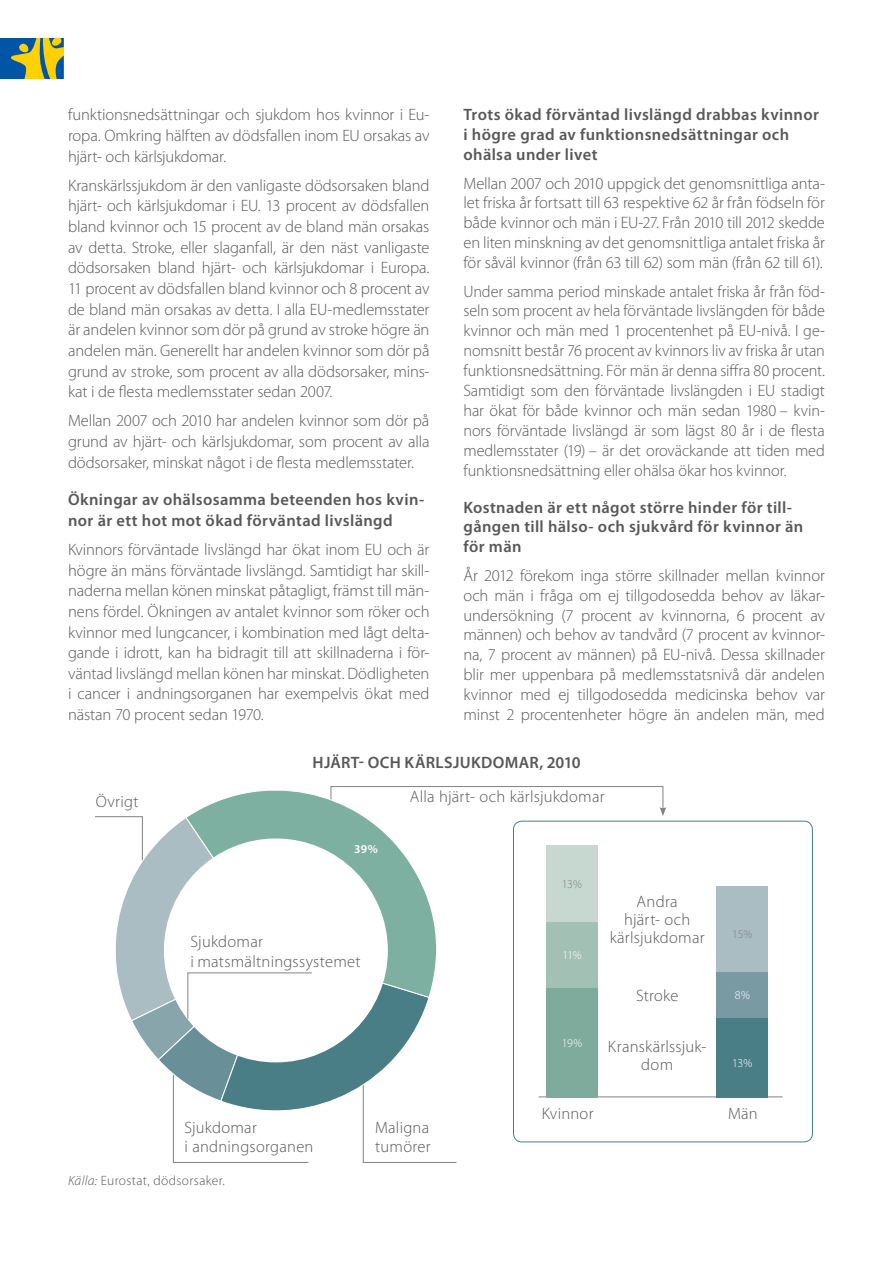
<style>
.page{position:relative;width:893px;height:1263px;background:#fff}
.page>*{position:absolute;margin:0;border:0;box-sizing:border-box;transform-origin:0 0}
.Body_Text{font:300 16.5px/20.7px "Myriad Pro";letter-spacing:-.01em;color:#57585a;text-align:justify}
.Subtitle{font:600 16.5px/20px "Myriad Pro";letter-spacing:.025em;color:#57585a}
.Fig_text{font:300 16.5px/19.8px "Myriad Pro";letter-spacing:.015em;color:#57585a}
.Fig_Table_title{font:600 16.5px "Myriad Pro";letter-spacing:.02em;color:#57585a}
.Source{font:300 13.5px "Myriad Pro";letter-spacing:.025em;color:#57585a}
.Body_Text-2{font:300 12px "Myriad Pro";color:#fff}
.Body_Text-3{font:300 12px "Myriad Pro";color:#808285}
.Body_Text-4{font:600 12px "Myriad Pro";color:#fff}
.s1{font-style:italic}
</style>
<div class="page">
<svg style="left:0;top:38px;width:64px;height:41px;background:#768e5a"></svg>
<svg style="left:95px;top:786px;width:571px;height:377px"></svg>
<div style="left:513px;top:821px;width:300px;height:321px;border:1px solid #497e87;border-radius:9px"></div>
<hr style="left:539px;top:1096px;width:244px;height:1px;background:#808285">
<div style="left:546px;top:845px;width:52px;height:78px;background:#c7d8d0"></div>
<div style="left:717px;top:887px;width:51px;height:85px;background:#aabdc3"></div>
<div style="left:546px;top:922px;width:52px;height:66px;background:#a3c0b5"></div>
<div style="left:717px;top:972px;width:51px;height:46px;background:#799aa3"></div>
<div style="left:546px;top:988px;width:52px;height:109px;background:#7eab9b"></div>
<div style="left:717px;top:1018px;width:51px;height:79px;background:#497e87"></div>
<p class="Body_Text" style="left:68px;top:105px;width:363px">funktionsnedsättningar och sjukdom hos kvinnor i Eu&shy;ropa. Omkring hälften av dödsfallen inom EU orsakas av hjärt- och kärlsjukdomar.</p>
<p class="Body_Text" style="left:68px;top:175px;width:363px">Kranskärlssjukdom är den vanligaste dödsorsaken bland hjärt- och kärlsjukdomar i EU. 13 procent av dödsfallen bland kvinnor och 15 procent av de bland män orsakas av detta. Stroke, eller slaganfall, är den näst vanligaste dödsorsaken bland hjärt- och kärlsjukdomar i Europa.<br>11 procent av dödsfallen bland kvinnor och 8 procent av de bland män orsakas av detta. I alla EU‑medlemsstater är andelen kvinnor som dör på grund av stroke högre än andelen män. Generellt har andelen kvinnor som dör på grund av stroke, som procent av alla dödsorsaker, mins&shy;kat i de flesta medlemsstater sedan 2007.</p>
<p class="Body_Text" style="left:68px;top:411px;width:363px">Mellan 2007 och 2010 har andelen kvinnor som dör på grund av hjärt- och kärlsjukdomar, som procent av alla dödsorsaker, minskat något i de flesta medlemsstater.</p>
<p class="Subtitle" style="left:68px;top:489px;width:358px;line-height:20.7px">Ökningar av ohälsosamma beteenden hos kvin‑ nor är ett hot mot ökad förväntad livslängd</p>
<p class="Body_Text" style="left:68px;top:539px;width:363px">Kvinnors förväntade livslängd har ökat inom EU och är högre än mäns förväntade livslängd. Samtidigt har skill&shy;naderna mellan könen minskat påtagligt, främst till män&shy;nens fördel. Ökningen av antalet kvinnor som röker och kvinnor med lungcancer, i kombination med lågt delta&shy;gande i idrott, kan ha bidragit till att skillnaderna i för&shy;väntad livslängd mellan könen har minskat. Dödligheten i cancer i andningsorganen har exempelvis ökat med nästan 70 procent sedan 1970.</p>
<p class="Subtitle" style="left:463px;top:104px;width:357px">Trots ökad förväntad livslängd drabbas kvinnor i högre grad av funktionsnedsättningar och ohälsa under livet</p>
<p class="Body_Text" style="left:463px;top:173px;width:363px;line-height:20px">Mellan 2007 och 2010 uppgick det genomsnittliga anta&shy;let friska år fortsatt till 63 respektive 62 år från födseln för både kvinnor och män i EU-27. Från 2010 till 2012 skedde en liten minskning av det genomsnittliga antalet friska år för såväl kvinnor (från 63 till 62) som män (från 62 till 61).</p>
<p class="Body_Text" style="left:463px;top:281px;width:363px;line-height:20px">Under samma period minskade antalet friska år från föd&shy;seln som procent av hela förväntade livslängden för både kvinnor och män med 1 procentenhet på EU‑nivå. I ge&shy;nomsnitt består 76 procent av kvinnors liv av friska år utan funktionsnedsättning. För män är denna siffra 80 procent.<br>Samtidigt som den förväntade livslängden i EU stadigt har ökat för både kvinnor och män sedan 1980 – kvin&shy;nors förväntade livslängd är som lägst 80 år i de flesta medlemsstater (19) – är det oroväckande att tiden med funktionsnedsättning eller ohälsa ökar hos kvinnor.</p>
<p class="Subtitle" style="left:463px;top:497px;width:341px">Kostnaden är ett något större hinder för till‑ gången till hälso- och sjukvård för kvinnor än för män</p>
<p class="Body_Text" style="left:463px;top:566px;width:363px;line-height:20px">År 2012 förekom inga större skillnader mellan kvinnor och män i fråga om ej tillgodosedda behov av läkar&shy;undersökning (7 procent av kvinnorna, 6 procent av männen) och behov av tandvård (7 procent av kvinnor&shy;na, 7 procent av männen) på EU‑nivå. Dessa skillnader blir mer uppenbara på medlemsstatsnivå där andelen kvinnor med ej tillgodosedda medicinska behov var minst 2 procentenheter högre än andelen män, med</p>
<p class="Fig_Table_title" style="left:313px;top:752px;width:270px">HJÄRT- OCH KÄRLSJUKDOMAR, 2010</p>
<p class="Fig_text" style="left:410px;top:787px;width:196px">Alla hjärt- och kärlsjukdomar</p>
<p class="Fig_text" style="left:96px;top:792px;width:44px">Övrigt</p>
<p class="Body_Text-4" style="left:354px;top:841px;width:25px">39%</p>
<p class="Fig_text" style="left:191px;top:931px;width:172px">Sjukdomar<br>i matsmältningssystemet</p>
<p class="Fig_text" style="left:184px;top:1117px;width:131px">Sjukdomar<br>i andningsorganen</p>
<p class="Source" style="left:68px;top:1173px;width:158px"><span class="s1">Källa:</span> Eurostat, dödsorsaker.</p>
<p class="Fig_text" style="left:375px;top:1117px;width:57px">Maligna tumörer</p>
<p class="Body_Text-3" style="left:562px;top:877px;width:22px">13%</p>
<p class="Body_Text-2" style="left:562px;top:948px;width:21px">11%</p>
<p class="Body_Text-2" style="left:562px;top:1036px;width:22px">19%</p>
<p class="Fig_text" style="left:610px;top:893px;width:96px;line-height:18px;text-align:center">Andra<br>hjärt- och kärlsjukdomar</p>
<p class="Fig_text" style="left:636px;top:986px;width:44px">Stroke</p>
<p class="Fig_text" style="left:608px;top:1038px;width:100px;line-height:18px;text-align:center">Kranskärlssjuk&shy;dom</p>
<p class="Body_Text-3" style="left:732px;top:928px;width:22px">15%</p>
<p class="Body_Text-2" style="left:735px;top:988px;width:17px">8%</p>
<p class="Body_Text-2" style="left:732px;top:1056px;width:22px">13%</p>
<p class="Fig_text" style="left:542px;top:1103px;width:53px">Kvinnor</p>
<p class="Fig_text" style="left:728px;top:1103px;width:31px">Män</p>
</div>
